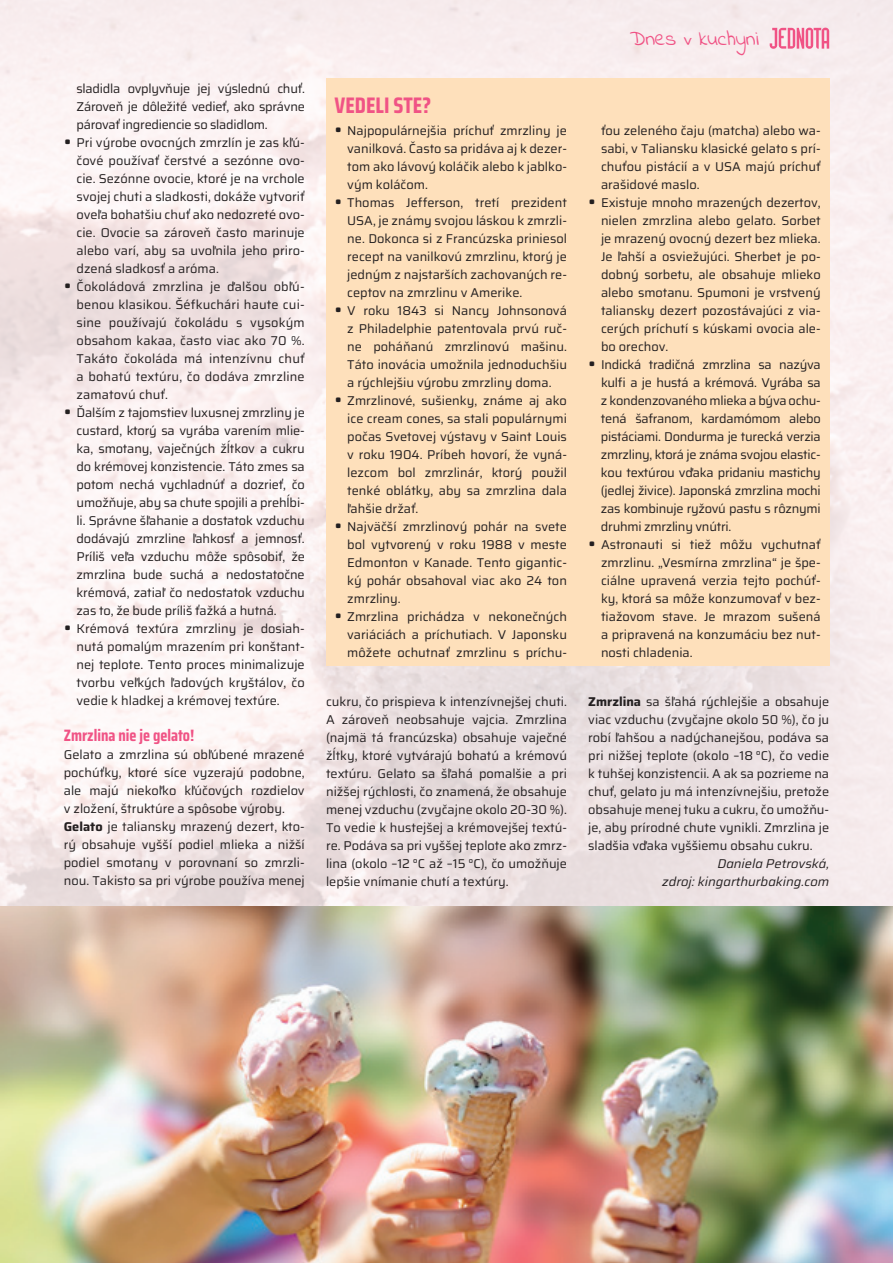
<style>
.page{position:relative;width:893px;height:1263px;background:#fff}
.page>*{position:absolute;margin:0;border:0;box-sizing:border-box;transform-origin:0 0}
.t1{font:700 22.5px "Saira Condensed";color:#f05385}
.t2{font:21px "Indie Flower";letter-spacing:-.01em;color:#f05385}
.t3{font:700 16.5px "Saira Condensed";color:#f05385}
.t4{font:100 12.75px/18px "Saira";color:#231f20;text-align:justify}
.t5{font:italic 100 12.75px/18px "Saira";color:#231f20;text-align:right}
.s1{font-size:21px}
</style>
<div class="page">
<svg style="left:770px;top:28px;width:59px;height:21px"></svg>
<div style="left:326px;top:79px;width:503px;height:587px;background:#fee0bb"></div>
<img style="left:0;top:906px;width:893px;height:357px">
<p class="t4" style="left:77px;top:79px;width:230px">sladidla ovplyvňuje jej výslednú chuť.<br>Zároveň je dôležité vedieť, ako správne párovať ingrediencie so sladidlom.</p>
<p class="t4" style="left:77px;top:133px;width:230px;text-indent:-13px"><span class="s1">•</span> Pri výrobe ovocných zmrzlín je zas kľú&shy;čové používať čerstvé a sezónne ovo&shy;cie. Sezónne ovocie, ktoré je na vrchole svojej chuti a sladkosti, dokáže vytvoriť oveľa bohatšiu chuť ako nedozreté ovo&shy;cie. Ovocie sa zároveň často marinuje alebo varí, aby sa uvoľnila jeho priro&shy;dzená sladkosť a aróma.</p>
<p class="t4" style="left:77px;top:277px;width:230px;text-indent:-13px"><span class="s1">•</span> Čokoládová zmrzlina je ďalšou obľú&shy;benou klasikou. Šéfkuchári haute cui&shy;sine používajú čokoládu s vysokým obsahom kakaa, často viac ako 70 %.<br>Takáto čokoláda má intenzívnu chuť a bohatú textúru, čo dodáva zmrzline zamatovú chuť.</p>
<p class="t4" style="left:77px;top:403px;width:230px;text-indent:-13px"><span class="s1">•</span> Ďalším z tajomstiev luxusnej zmrzliny je custard, ktorý sa vyrába varením mlie&shy;ka, smotany, vaječných žĺtkov a cukru do krémovej konzistencie. Táto zmes sa potom nechá vychladnúť a dozrieť, čo umožňuje, aby sa chute spojili a prehĺbi&shy;li. Správne šľahanie a dostatok vzduchu dodávajú zmrzline ľahkosť a jemnosť.<br>Príliš veľa vzduchu môže spôsobiť, že zmrzlina bude suchá a nedostatočne krémová, zatiaľ čo nedostatok vzduchu zas to, že bude príliš ťažká a hutná.</p>
<p class="t4" style="left:77px;top:619px;width:230px;text-indent:-13px"><span class="s1">•</span> Krémová textúra zmrzliny je dosiah&shy;nutá pomalým mrazením pri konštant&shy;nej teplote. Tento proces minimalizuje tvorbu veľkých ľadových kryštálov, čo vedie k hladkej a krémovej textúre.</p>
<p class="t3" style="left:64px;top:723px;width:132px">Zmrzlina nie je gelato!</p>
<p class="t4" style="left:64px;top:745px;width:242px;text-align:left">Gelato a zmrzlina sú obľúbené mrazené pochúťky, ktoré síce vyzerajú podobne, ale majú niekoľko kľúčových rozdielov v zložení, štruktúre a spôsobe výroby.<br>Gelato je taliansky mrazený dezert, kto&shy;rý obsahuje vyšší podiel mlieka a nižší podiel smotany v porovnaní so zmrzli&shy;nou. Takisto sa pri výrobe používa menej</p>
<h1 class="t1" style="left:334px;top:88px;width:98px">VEDELI STE?</h1>
<p class="t4" style="left:347px;top:121px;width:221px;text-indent:-13px"><span class="s1">•</span> Najpopulárnejšia príchuť zmrzliny je vanilková. Často sa pridáva aj k dezer&shy;tom ako lávový koláčik alebo k jablko&shy;vým koláčom.</p>
<p class="t4" style="left:347px;top:193px;width:221px;text-indent:-13px"><span class="s1">•</span> Thomas Jefferson, tretí prezident USA, je známy svojou láskou k zmrzli&shy;ne. Dokonca si z Francúzska priniesol recept na vanilkovú zmrzlinu, ktorý je jedným z najstarších zachovaných re&shy;ceptov na zmrzlinu v Amerike.</p>
<p class="t4" style="left:347px;top:301px;width:221px;text-indent:-13px"><span class="s1">•</span> V roku 1843 si Nancy Johnsonová z Philadelphie patentovala prvú ruč&shy;ne poháňanú zmrzlinovú mašinu.<br>Táto inovácia umožnila jednoduchšiu a rýchlejšiu výrobu zmrzliny doma.</p>
<p class="t4" style="left:347px;top:391px;width:221px;text-indent:-13px"><span class="s1">•</span> Zmrzlinové, sušienky, známe aj ako ice cream cones, sa stali populárnymi počas Svetovej výstavy v Saint Louis v roku 1904. Príbeh hovorí, že vyná&shy;lezcom bol zmrzlinár, ktorý použil tenké oblátky, aby sa zmrzlina dala ľahšie držať.</p>
<p class="t4" style="left:347px;top:517px;width:221px;text-indent:-13px"><span class="s1">•</span> Najväčší zmrzlinový pohár na svete bol vytvorený v roku 1988 v meste Edmonton v Kanade. Tento gigantic&shy;ký pohár obsahoval viac ako 24 ton zmrzliny.</p>
<p class="t4" style="left:347px;top:607px;width:221px;text-indent:-13px"><span class="s1">•</span> Zmrzlina prichádza v nekonečných variáciách a príchutiach. V Japonsku môžete ochutnať zmrzlinu s príchu-</p>
<p class="t4" style="left:326px;top:692px;width:242px">cukru, čo prispieva k intenzívnejšej chuti.<br>A zároveň neobsahuje vajcia. Zmrzlina (najmä tá francúzska) obsahuje vaječné žĺtky, ktoré vytvárajú bohatú a krémovú textúru. Gelato sa šľahá pomalšie a pri nižšej rýchlosti, čo znamená, že obsahuje menej vzduchu (zvyčajne okolo 20‑30 %).<br>To vedie k hustejšej a krémovejšej textú&shy;re. Podáva sa pri vyššej teplote ako zmrz&shy;lina (okolo –12 °C až –15 °C), čo umožňuje lepšie vnímanie chutí a textúry.</p>
<h2 class="t2" style="left:630px;top:24px;width:131px">Dnes v kuchyni</h2>
<p class="t4" style="left:601px;top:121px;width:221px">ťou zeleného čaju (matcha) alebo wa&shy;sabi, v Taliansku klasické gelato s prí&shy;chuťou pistácií a v USA majú príchuť arašidové maslo.</p>
<p class="t4" style="left:601px;top:193px;width:221px;text-indent:-13px"><span class="s1">•</span> Existuje mnoho mrazených dezertov, nielen zmrzlina alebo gelato. Sorbet je mrazený ovocný dezert bez mlieka.<br>Je ľahší a osviežujúci. Sherbet je po&shy;dobný sorbetu, ale obsahuje mlieko alebo smotanu. Spumoni je vrstvený taliansky dezert pozostávajúci z via&shy;cerých príchutí s kúskami ovocia ale&shy;bo orechov.</p>
<p class="t4" style="left:601px;top:355px;width:221px;text-indent:-13px"><span class="s1">•</span> Indická tradičná zmrzlina sa nazýva kulfi a je hustá a krémová. Vyrába sa z kondenzovaného mlieka a býva ochu&shy;tená šafranom, kardamómom alebo pistáciami. Dondurma je turecká verzia zmrzliny, ktorá je známa svojou elastic&shy;kou textúrou vďaka pridaniu mastichy (jedlej živice). Japonská zmrzlina mochi zas kombinuje ryžovú pastu s rôznymi druhmi zmrzliny vnútri.</p>
<p class="t4" style="left:601px;top:535px;width:221px;text-indent:-13px"><span class="s1">•</span> Astronauti si tiež môžu vychutnať zmrzlinu. „Vesmírna zmrzlina“ je špe&shy;ciálne upravená verzia tejto pochúť&shy;ky, ktorá sa môže konzumovať v bez&shy;tiažovom stave. Je mrazom sušená a pripravená na konzumáciu bez nut&shy;nosti chladenia.</p>
<p class="t4" style="left:588px;top:692px;width:242px">Zmrzlina sa šľahá rýchlejšie a obsahuje viac vzduchu (zvyčajne okolo 50 %), čo ju robí ľahšou a nadýchanejšou, podáva sa pri nižšej teplote (okolo –18 °C), čo vedie k tuhšej konzistencii. A ak sa pozrieme na chuť, gelato ju má intenzívnejšiu, pretože obsahuje menej tuku a cukru, čo umožňu&shy;je, aby prírodné chute vynikli. Zmrzlina je sladšia vďaka vyššiemu obsahu cukru.</p>
<p class="t5" style="left:662px;top:854px;width:168px">Daniela Petrovská,<br>zdroj: kingarthurbaking.com</p>
</div>
